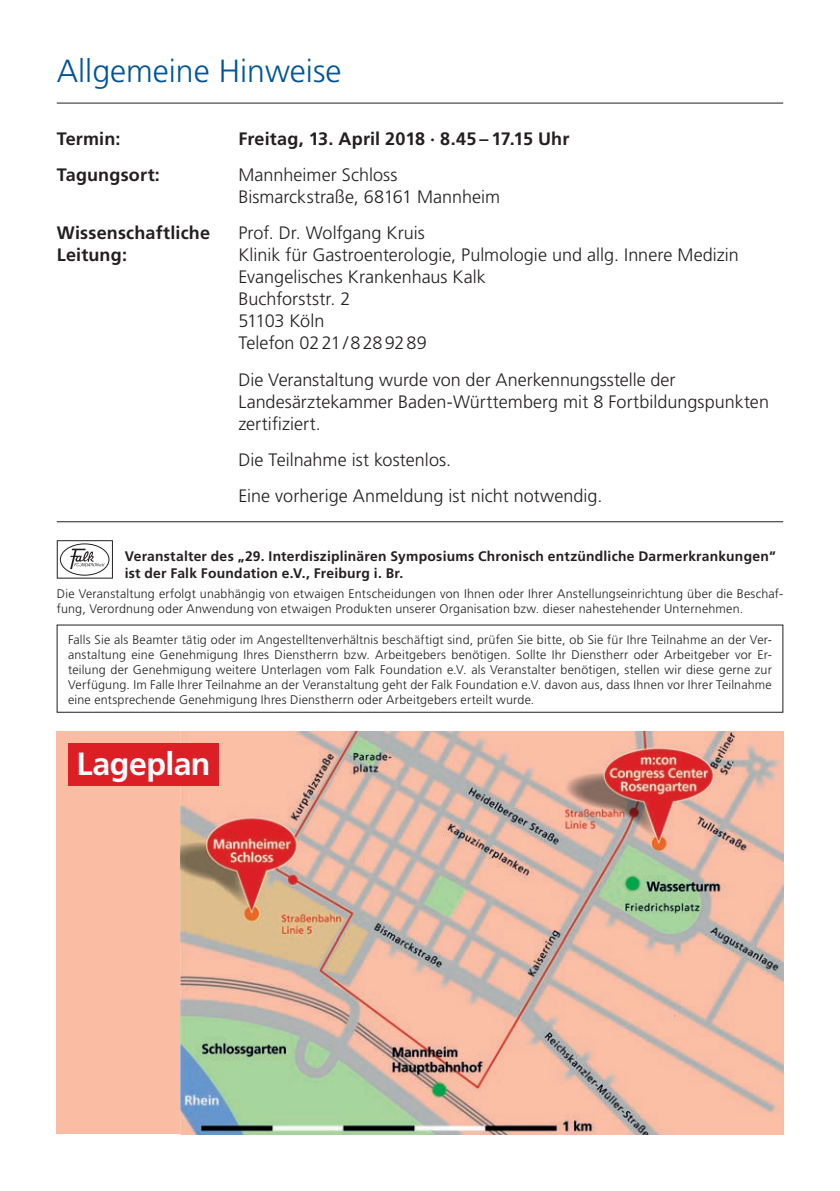
<style>
.page{position:relative;width:840px;height:1191px;background:#fff}
.page>*{position:absolute;margin:0;border:0;box-sizing:border-box;transform-origin:0 0}
.t1{font:300 32px "Frutiger";color:#005595}
.t2{font:700 32px "Frutiger";letter-spacing:-.015em;color:#fff}
.t3{font:300 18px/22px "Frutiger";color:#231f20}
.t4{font:700 18px "Frutiger";letter-spacing:.01em;color:#231f20}
.t5{font:700 13.8px/16.6px "Frutiger LT Std";letter-spacing:.02em;color:#231f20}
.t6{font:300 12.4px/15px "Frutiger LT Std";letter-spacing:.015em;color:#231f20}
</style>
<div class="page">
<div style="left:57px;top:731px;width:725px;height:403px;background:#fabda4"></div>
<hr style="left:57px;top:103px;width:725px;height:1px;background:#231f20">
<img style="left:181px;top:731px;width:601px;height:403px">
<div style="left:68px;top:743px;width:151px;height:43px;background:#dc1f25"></div>
<svg style="left:57px;top:540px;width:56px;height:38px"></svg>
<hr style="left:57px;top:521px;width:725px;height:1px;background:#231f20">
<p class="t1" style="left:57px;top:53px;width:286px">Allgemeine Hinweise</p>
<p class="t4" style="left:57px;top:128px;width:65px">Termin:</p>
<p class="t4" style="left:238px;top:128px;width:332px">Freitag, 13. April 2018 · 8.45 – 17.15 Uhr</p>
<p class="t4" style="left:57px;top:164px;width:105px">Tagungsort:</p>
<p class="t3" style="left:238px;top:164px;width:263px">Mannheimer Schloss<br>Bismarckstraße, 68161 Mannheim</p>
<p class="t4" style="left:57px;top:222px;width:155px">Wissenschaftliche</p>
<p class="t3" style="left:238px;top:222px;width:188px">Prof. Dr. Wolfgang Kruis</p>
<p class="t4" style="left:57px;top:244px;width:72px">Leitung:</p>
<p class="t3" style="left:238px;top:244px;width:501px">Klinik für Gastroenterologie, Pulmologie und allg. Innere Medizin<br>Evangelisches Krankenhaus Kalk<br>Buchforststr. 2<br>51103 Köln<br>Telefon 0221/8289289</p>
<p class="t3" style="left:238px;top:368px;width:532px">Die Veranstaltung wurde von der Anerkennungsstelle der<br>Landesärztekammer Baden-Württemberg mit 8 Fortbildungspunkten zertifiziert.</p>
<p class="t3" style="left:238px;top:448px;width:214px">Die Teilnahme ist kostenlos.</p>
<p class="t3" style="left:238px;top:485px;width:365px">Eine vorherige Anmeldung ist nicht notwendig.</p>
<p class="t5" style="left:125px;top:548px;width:652px">Veranstalter des „29. Interdisziplinären Symposiums Chronisch entzündliche Darmerkrankungen“ ist der Falk Foundation e.V., Freiburg i. Br.</p>
<p class="t6" style="left:57px;top:586px;width:727px">Die Veranstaltung erfolgt unabhängig von etwaigen Entscheidungen von Ihnen oder Ihrer Anstellungseinrichtung über die Beschaf&shy;fung, Verordnung oder Anwendung von etwaigen Produkten unserer Organisation bzw. dieser nahestehender Unternehmen.</p>
<p class="t6" style="left:68px;top:632px;width:705px;text-align:justify">Falls Sie als Beamter tätig oder im Angestelltenverhältnis beschäftigt sind, prüfen Sie bitte, ob Sie für Ihre Teilnahme an der Ver&shy;anstaltung eine Genehmigung Ihres Dienstherrn bzw. Arbeitgebers benötigen. Sollte Ihr Dienstherr oder Arbeitgeber vor Er&shy;teilung der Genehmigung weitere Unterlagen vom Falk Foundation e.V. als Veranstalter benötigen, stellen wir diese gerne zur Verfügung. Im Falle Ihrer Teilnahme an der Veranstaltung geht der Falk Foundation e.V. davon aus, dass Ihnen vor Ihrer Teilnahme eine entsprechende Genehmigung Ihres Dienstherrn oder Arbeitgebers erteilt wurde.</p>
<p class="t2" style="left:76px;top:745px;width:135px">Lageplan</p>
</div>
